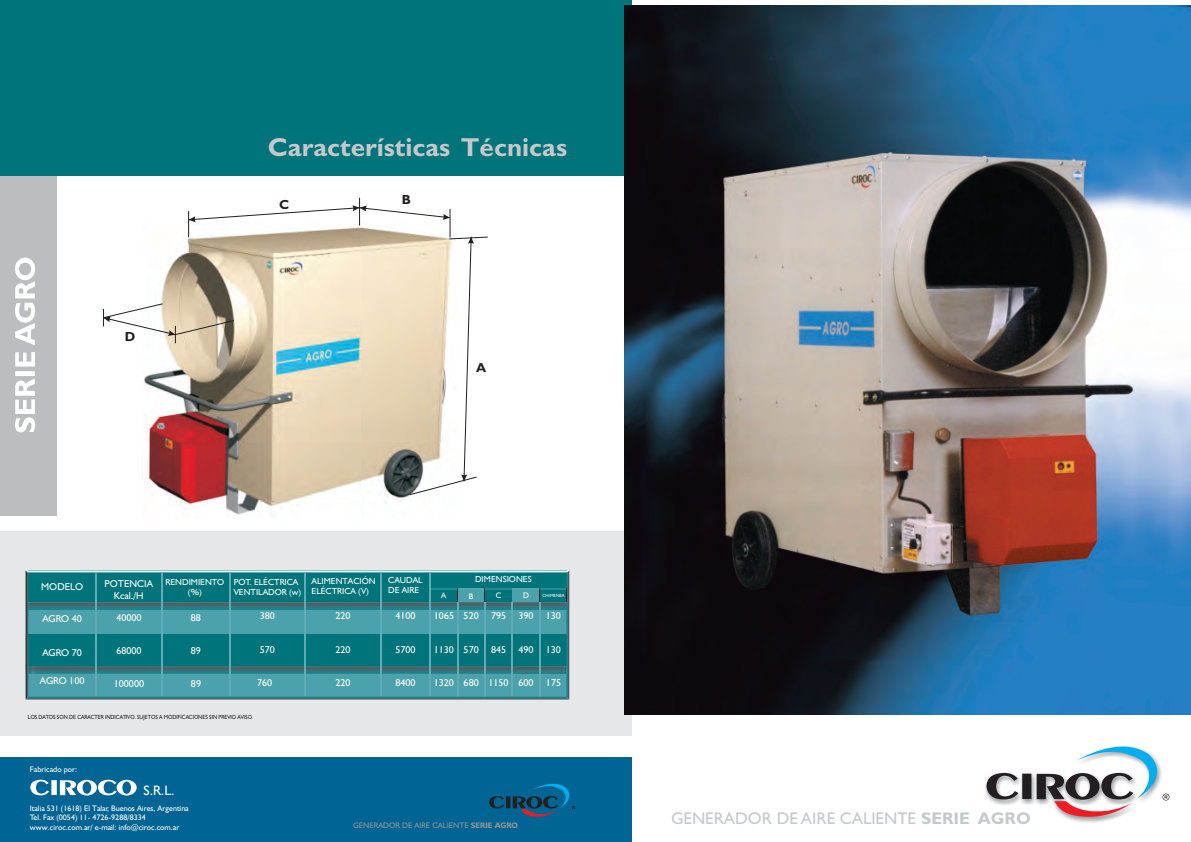
<style>
.page{position:relative;width:1191px;height:842px;background:#fff}
.page>*{position:absolute;margin:0;border:0;box-sizing:border-box;transform-origin:0 0}
.t1{font:700 26px "Gill Sans";color:#c7c8ca}
.t2{font:16.9px "Gill Sans";color:#c7c8ca}
.t3{font:13.7px "Humanst 521 BT";color:#fff}
.t4{font:700 13.2px "Gill Sans";color:#231f20}
.t5{font:700 13px "Gill Sans";color:#231f20}
.t6{font:10.1px "Humanst 521 BT";color:#fff}
.t7{font:10px/11.9px "Humanst 521 BT";color:#fff;text-align:center}
.t8{font:8.8px/10.5px "Humanst 521 BT";color:#fff}
.t9{font:8px/9.5px "Humanst 521 BT";color:#fff}
.t10{font:8px "Humanst 521 BT";color:#939598}
.t11{font:6px "Humanst 521 BT";color:#231f20;scale:.9 1}
.t12{font:4.5px "Humanst 521 BT";color:#fff}
.s1{font-weight:700}
</style>
<div class="page">
<div style="left:1px;top:174px;width:56px;height:342px;background:#bcbdc0"></div>
<div style="left:1px;top:532px;width:631px;height:204px;background:#e6e7e9"></div>
<div style="left:1px;top:1px;width:631px;height:175px;background:#00747b"></div>
<img style="left:173px;top:495px;width:238px;height:20px">
<svg style="left:986px;top:746px;width:183px;height:72px"></svg>
<div style="left:1px;top:757px;width:631px;height:85px;background:#006494"></div>
<svg style="left:489px;top:783px;width:86px;height:34px"></svg>
<svg style="left:30px;top:780px;width:107px;height:16px"></svg>
<svg style="left:103px;top:198px;width:385px;height:297px"></svg>
<svg style="left:26px;top:570px;width:543px;height:129px;background:#298790"></svg>
<svg style="left:15px;top:258px;width:20px;height:174px"></svg>
<img style="left:625px;top:6px;width:566px;height:709px">
<h1 class="t1" style="left:268px;top:138px;width:301px">Características Técnicas</h1>
<h3 class="t4" style="left:125px;top:332px;width:12px">D</h3>
<h3 class="t4" style="left:279px;top:200px;width:12px">C</h3>
<h3 class="t4" style="left:402px;top:195px;width:11px">B</h3>
<h3 class="t5" style="left:476px;top:363px;width:12px">A</h3>
<p class="t7" style="left:41px;top:582px;width:44px">MODELO</p>
<p class="t7" style="left:105px;top:578px;width:50px">POTENCIA<br>Kcal./H</p>
<p class="t8" style="left:166px;top:577px;width:60px;text-align:center">RENDIMIENTO (%)</p>
<p class="t8" style="left:234px;top:577px;width:69px">POT. ELÉCTRICA<br>VENTILADOR (w)</p>
<p class="t8" style="left:312px;top:576px;width:66px">ALIMENTACIÓN<br>ELÉCTRICA (V)</p>
<p class="t8" style="left:388px;top:575px;width:36px">CAUDAL<br>DE AIRE</p>
<p class="t8" style="left:475px;top:575px;width:58px">DIMENSIONES</p>
<p class="t9" style="left:441px;top:591px;width:6px">A</p>
<p class="t9" style="left:469px;top:592px;width:6px">B</p>
<p class="t9" style="left:496px;top:592px;width:7px">C</p>
<p class="t12" style="left:543px;top:594px;width:24px">CHIMENEA</p>
<p class="t9" style="left:523px;top:592px;width:7px">D</p>
<p class="t7" style="left:42px;top:614px;width:41px">AGRO 40</p>
<p class="t7" style="left:42px;top:648px;width:41px">AGRO 70</p>
<p class="t7" style="left:40px;top:676px;width:46px">AGRO 100</p>
<p class="t7" style="left:116px;top:612px;width:27px">40000</p>
<p class="t7" style="left:191px;top:612px;width:12px">88</p>
<p class="t7" style="left:260px;top:611px;width:17px">380</p>
<p class="t7" style="left:335px;top:611px;width:17px">220</p>
<p class="t7" style="left:395px;top:611px;width:22px">4100</p>
<p class="t7" style="left:434px;top:611px;width:128px">1065 520 795 390 130</p>
<p class="t7" style="left:116px;top:646px;width:27px">68000</p>
<p class="t7" style="left:191px;top:646px;width:12px">89</p>
<p class="t7" style="left:260px;top:644px;width:17px">570</p>
<p class="t7" style="left:335px;top:644px;width:17px">220</p>
<p class="t7" style="left:395px;top:644px;width:22px">5700</p>
<p class="t7" style="left:434px;top:644px;width:129px">1130 570 845 490 130</p>
<p class="t6" style="left:114px;top:680px;width:32px">100000</p>
<p class="t7" style="left:191px;top:679px;width:12px">89</p>
<p class="t7" style="left:257px;top:677px;width:17px">760</p>
<p class="t7" style="left:335px;top:677px;width:17px">220</p>
<p class="t7" style="left:395px;top:677px;width:22px">8400</p>
<p class="t7" style="left:434px;top:677px;width:129px">1320 680 1150 600 175</p>
<p class="t11" style="left:28px;top:715px;width:252px">LOS DATOS SON DE CARACTER INDICATIVO. SUJETOS A MODIFICACIONES SIN PREVIO AVISO.</p>
<p class="t9" style="left:30px;top:766px;width:49px">Fabricado por:</p>
<p class="t9" style="left:30px;top:804px;width:160px">Italia 531 (1618) El Talar, Buenos Aires, Argentina<br>Tel. Fax (0054) 11- 4726-9288/8334 www.ciroc.com.ar/ e-mail: info@ciroc.com.ar</p>
<h3 class="t3" style="left:143px;top:785px;width:33px">S.R.L.</h3>
<p class="t10" style="left:353px;top:822px;width:166px">GENERADOR DE AIRE CALIENTE <span class="s1">SERIE AGRO</span></p>
<h2 class="t2" style="left:671px;top:813px;width:361px">GENERADOR DE AIRE CALIENTE <span class="s1">SERIE AGRO</span></h2>
</div>
